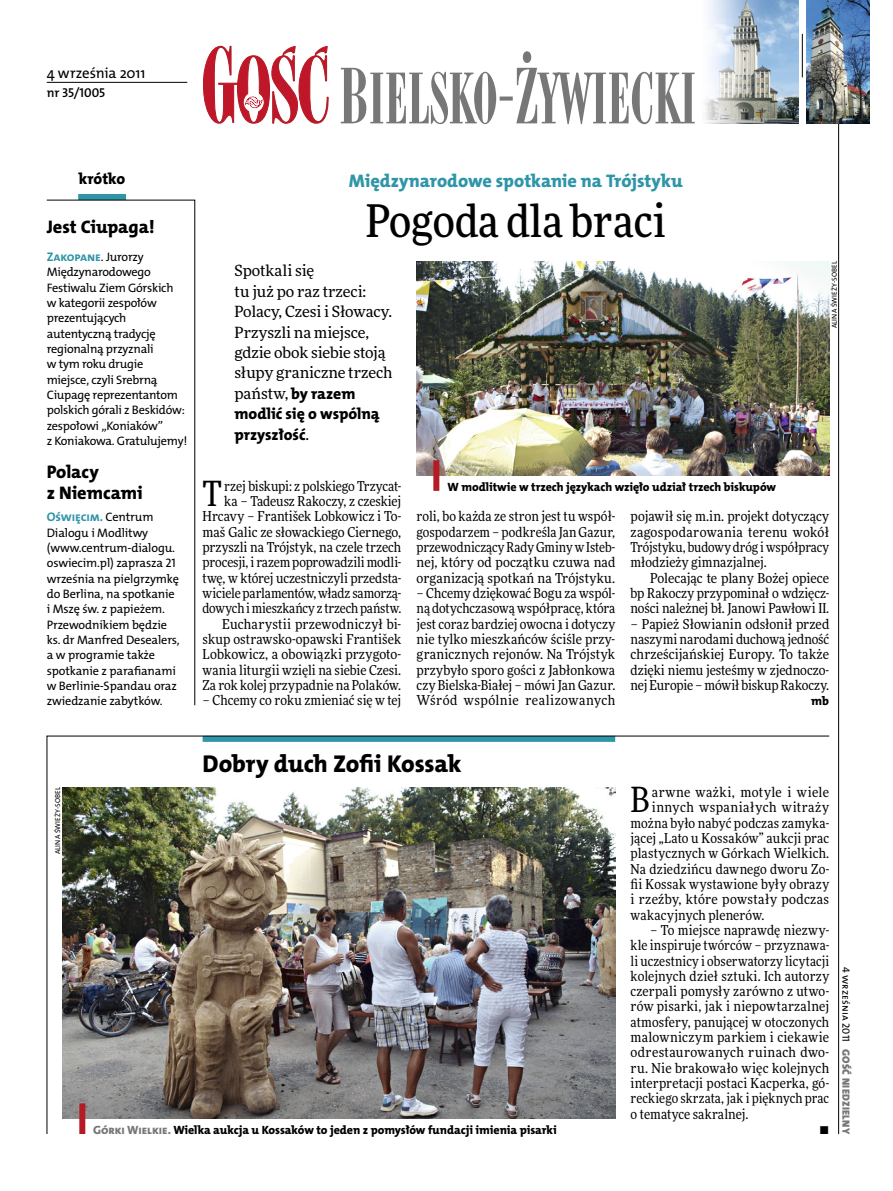
<style>
.page{position:relative;width:893px;height:1191px;background:#fff}
.page>*{position:absolute;margin:0;border:0;box-sizing:border-box;transform-origin:0 0}
.t1{font:500 45px "Freeday Narrow";color:#000}
.t2{font:34.8px "Freeday Narrow News";color:#000}
.t3{font:24.45px "The Mix HP8 Ex Bld";letter-spacing:-.005em;color:#000}
.t4{font:18.3px "The Mix HP8 Ex Bld";letter-spacing:-.005em;color:#2f95a8}
.t5{font:18.3px/21.6px "The Mix HP8 Ex Bld";letter-spacing:-.005em;color:#000}
.t6{font:15.75px/20.4px "The Mix HP8 Ex Bld";letter-spacing:-.005em;color:#000}
.t7{font:15.45px/20.4px "Freeday News";letter-spacing:-.01em;color:#000}
.t8{font:14.85px "The Mix HP5 Plain";letter-spacing:-.01em;color:#000}
.t9{font:13.65px/15.3px "Freeday Narrow News";letter-spacing:.005em;color:#000;text-align:justify}
.t10{font:13.65px "Freeday Narrow News";letter-spacing:.03em;color:#000}
.t11{font:13.65px "Freeday Narrow News";letter-spacing:.025em;color:#000}
.t12{font:13.65px "Freeday Narrow News";letter-spacing:.035em;color:#000}
.t13{font:12.9px "The Mix HP6 Se Bld";letter-spacing:-.005em;color:#000}
.t14{font:12.6px "The Mix HP7 Bld";letter-spacing:-.01em;color:#2f95a8}
.t15{font:12.3px/15.3px "The Mix HP5 Plain";letter-spacing:-.02em;color:#000}
.t16{font:12.3px "The Mix HP8 Ex Bld";color:#000}
.t17{font:12px "The Mix HP8 Ex Bld";letter-spacing:-.005em;color:#000}
.t18{font:10.5px "The Mix HP9 Blk";letter-spacing:.025em;color:#777778}
.t19{font:10.5px "The Mix HP5 Plain";color:#000}
.t20{font:7.2px "The Mix HP5 Plain";letter-spacing:.015em;color:#000}
.s1{font-family:"The Mix HP5 Plain";font-size:12.3px;color:#000}
.s2{font-family:"The Mix HP8 Ex Bld";font-size:15.75px}
.s3{font-family:"Freeday News";font-size:15.45px}
.s4{color:#777778}
</style>
<div class="page">
<hr style="left:838px;top:68px;width:1px;height:1066px;background:#000">
<hr style="left:802px;top:34px;width:1px;height:43px;background:#000">
<svg style="left:47px;top:735px;width:783px;height:399px"></svg>
<hr style="left:806px;top:68px;width:33px;height:1px;background:#000">
<svg style="left:203px;top:46px;width:126px;height:78px"></svg>
<svg style="left:341px;top:51px;width:354px;height:73px"></svg>
<img style="left:704px;top:0;width:94px;height:124px">
<img style="left:807px;top:0;width:62px;height:123px">
<hr style="left:47px;top:82px;width:140px;height:1px;background:#000">
<img style="left:62px;top:787px;width:553px;height:331px">
<div style="left:79px;top:1103px;width:6px;height:31px;background:#b51b24"></div>
<img style="left:416px;top:261px;width:413px;height:214px">
<div style="left:433px;top:460px;width:6px;height:31px;background:#b51b24"></div>
<div style="left:78px;top:194px;width:48px;height:6px;background:#2f95a8"></div>
<svg style="left:46px;top:200px;width:149px;height:505px"></svg>
<p class="t8" style="left:47px;top:63px;width:100px">4 września 2011</p>
<p class="t13" style="left:47px;top:85px;width:60px">nr 35/1005</p>
<p class="t6" style="left:79px;top:168px;width:48px">krótko</p>
<h3 class="t5" style="left:47px;top:216px;width:109px">Jest Ciupaga!</h3>
<p class="t14" style="left:47px;top:249px;width:98px">Zakopane<span class="s1">. Jurorzy</span></p>
<p class="t15" style="left:47px;top:265px;width:142px">Międzynarodowego<br>Festiwalu Ziem Górskich<br>w kategorii zespołów prezentujących autentyczną tradycję regionalną przyznali<br>w tym roku drugie miejsce, czyli Srebrną<br>Ciupagę reprezentantom polskich górali z Beskidów: zespołowi „Koniaków”<br>z Koniakowa. Gratulujemy!</p>
<h3 class="t5" style="left:47px;top:461px;width:97px">Polacy<br>z Niemcami</h3>
<p class="t14" style="left:47px;top:509px;width:108px">Oświęcim. <span class="s1">Centrum</span></p>
<p class="t15" style="left:47px;top:525px;width:134px">Dialogu i Modlitwy (www.centrum-dialogu. oswiecim.pl) zaprasza 21 września na pielgrzymkę do Berlina, na spotkanie i Mszę św. z papieżem.<br>Przewodnikiem będzie ks. dr Manfred Desealers, a w programie także spotkanie z parafianami w Berlinie-Spandau oraz zwiedzanie zabytków.</p>
<h3 class="t4" style="left:349px;top:169px;width:336px">Międzynarodowe spotkanie na Trójstyku</h3>
<h1 class="t1" style="left:366px;top:193px;width:302px">Pogoda dla braci</h1>
<p class="t7" style="left:234px;top:260px;width:159px">Spotkali się<br>tu już po raz trzeci:<br>Polacy, Czesi i Słowacy.<br>Przyszli na miejsce, gdzie obok siebie stoją słupy graniczne trzech państw, <span class="s2">by razem</span></p>
<p class="t6" style="left:235px;top:404px;width:147px">modlić się o wspólną przyszłość<span class="s3">.</span></p>
<p class="t20" style="left:830px;top:328px;width:69px;rotate:-90deg">Alina Świeży-Sobel</p>
<p class="t9" style="left:203px;top:478px;width:200px;text-align:right">rzej biskupi: z polskiego Trzycat-<br>ka – Tadeusz Rakoczy, z czeskiej Hrcavy – František Lobkowicz i To&shy;maš Galic ze słowackiego Ciernego, przyszli na Trójstyk, na czele trzech procesji, i razem poprowadzili modli&shy;twę, w której uczestniczyli przedsta&shy;wiciele parlamentów, władz samorzą&shy;dowych i mieszkańcy z trzech państw.<br>Eucharystii przewodniczył bi&shy;skup ostrawsko-opawski František Lobkowicz, a obowiązki przygoto&shy;wania liturgii wzięli na siebie Czesi.<br>Za rok kolej przypadnie na Polaków.</p>
<p class="t9" style="left:203px;top:692px;width:200px">– Chcemy co roku zmieniać się w tej</p>
<h2 class="t2" style="left:203px;top:472px;width:21px">T</h2>
<p class="t17" style="left:448px;top:479px;width:330px">W modlitwie w trzech językach wzięło udział trzech biskupów</p>
<p class="t9" style="left:417px;top:509px;width:200px">roli, bo każda ze stron jest tu współ&shy;gospodarzem – podkreśla Jan Gazur, przewodniczący Rady Gminy w Isteb&shy;nej, który od początku czuwa nad organizacją spotkań na Trójstyku.</p>
<p class="t9" style="left:417px;top:585px;width:200px">– Chcemy dziękować Bogu za wspól&shy;ną dotychczasową współpracę, która jest coraz bardziej owocna i dotyczy nie tylko mieszkańców ściśle przy&shy;granicznych rejonów. Na Trójstyk przybyło sporo gości z Jabłonkowa czy Bielska-Białej – mówi Jan Gazur.<br>Wśród wspólnie realizowanych</p>
<p class="t9" style="left:630px;top:509px;width:200px">pojawił się m.in. projekt dotyczący zagospodarowania terenu wokół Trójstyku, budowy dróg i współpracy młodzieży gimnazjalnej.</p>
<p class="t9" style="left:630px;top:570px;width:200px;text-indent:20px">Polecając te plany Bożej opiece bp Rakoczy przypominał o wdzięcz&shy;ności należnej bł. Janowi Pawłowi II.</p>
<p class="t9" style="left:630px;top:616px;width:200px">– Papież Słowianin odsłonił przed naszymi narodami duchową jedność chrześcijańskiej Europy. To także dzięki niemu jesteśmy w zjednoczo&shy;nej Europie – mówił biskup Rakoczy.</p>
<p class="t16" style="left:811px;top:693px;width:19px">mb</p>
<h3 class="t3" style="left:203px;top:747px;width:260px">Dobry duch Zofii Kossak</h3>
<p class="t20" style="left:53px;top:854px;width:69px;rotate:-90deg">Alina Świeży-Sobel</p>
<p class="t17" style="left:93px;top:1122px;width:465px"><span class="s4">Górki Wielkie.</span> Wielka aukcja u Kossaków to jeden z pomysłów fundacji imienia pisarki</p>
<h2 class="t2" style="left:630px;top:778px;width:21px">B</h2>
<p class="t10" style="left:652px;top:784px;width:179px">arwne ważki, motyle i wiele</p>
<p class="t12" style="left:652px;top:799px;width:179px">innych wspaniałych witraży</p>
<p class="t9" style="left:630px;top:815px;width:200px">można było nabyć podczas zamyka-</p>
<p class="t9" style="left:630px;top:830px;width:200px">jącej „Lato u Kossaków” aukcji prac</p>
<p class="t9" style="left:630px;top:845px;width:200px">plastycznych w Górkach Wielkich.</p>
<p class="t9" style="left:630px;top:861px;width:200px">Na dziedzińcu dawnego dworu Zo-</p>
<p class="t9" style="left:630px;top:876px;width:200px">fii Kossak wystawione były obrazy</p>
<p class="t11" style="left:630px;top:891px;width:200px">i rzeźby, które powstały podczas</p>
<p class="t9" style="left:630px;top:907px;width:135px">wakacyjnych plenerów.</p>
<p class="t9" style="left:650px;top:922px;width:181px">– To miejsce naprawdę niezwy-</p>
<p class="t9" style="left:630px;top:937px;width:200px">kle inspiruje twórców – przyznawa-</p>
<p class="t9" style="left:630px;top:953px;width:200px">li uczestnicy i obserwatorzy licytacji</p>
<p class="t9" style="left:630px;top:968px;width:200px">kolejnych dzieł sztuki. Ich autorzy</p>
<p class="t9" style="left:630px;top:983px;width:200px">czerpali pomysły zarówno z utwo-</p>
<p class="t9" style="left:630px;top:998px;width:200px">rów pisarki, jak i niepowtarzalnej</p>
<p class="t9" style="left:630px;top:1014px;width:200px">atmosfery, panującej w otoczonych</p>
<p class="t9" style="left:630px;top:1029px;width:200px">malowniczym parkiem i ciekawie</p>
<p class="t10" style="left:630px;top:1044px;width:200px">odrestaurowanych ruinach dwo-</p>
<p class="t9" style="left:630px;top:1060px;width:200px">ru. Nie brakowało więc kolejnych</p>
<p class="t9" style="left:630px;top:1075px;width:200px">interpretacji postaci Kacperka, gó-</p>
<p class="t9" style="left:630px;top:1090px;width:200px">reckiego skrzata, jak i pięknych prac</p>
<p class="t9" style="left:630px;top:1106px;width:119px">o tematyce sakralnej.</p>
<p class="t9" style="left:820px;top:1121px;width:11px">•</p>
<p class="t19" style="left:853px;top:966px;width:77px;rotate:90deg">4 września 2011</p>
<p class="t18" style="left:853px;top:1049px;width:86px;rotate:90deg">Gość Niedzielny</p>
</div>
